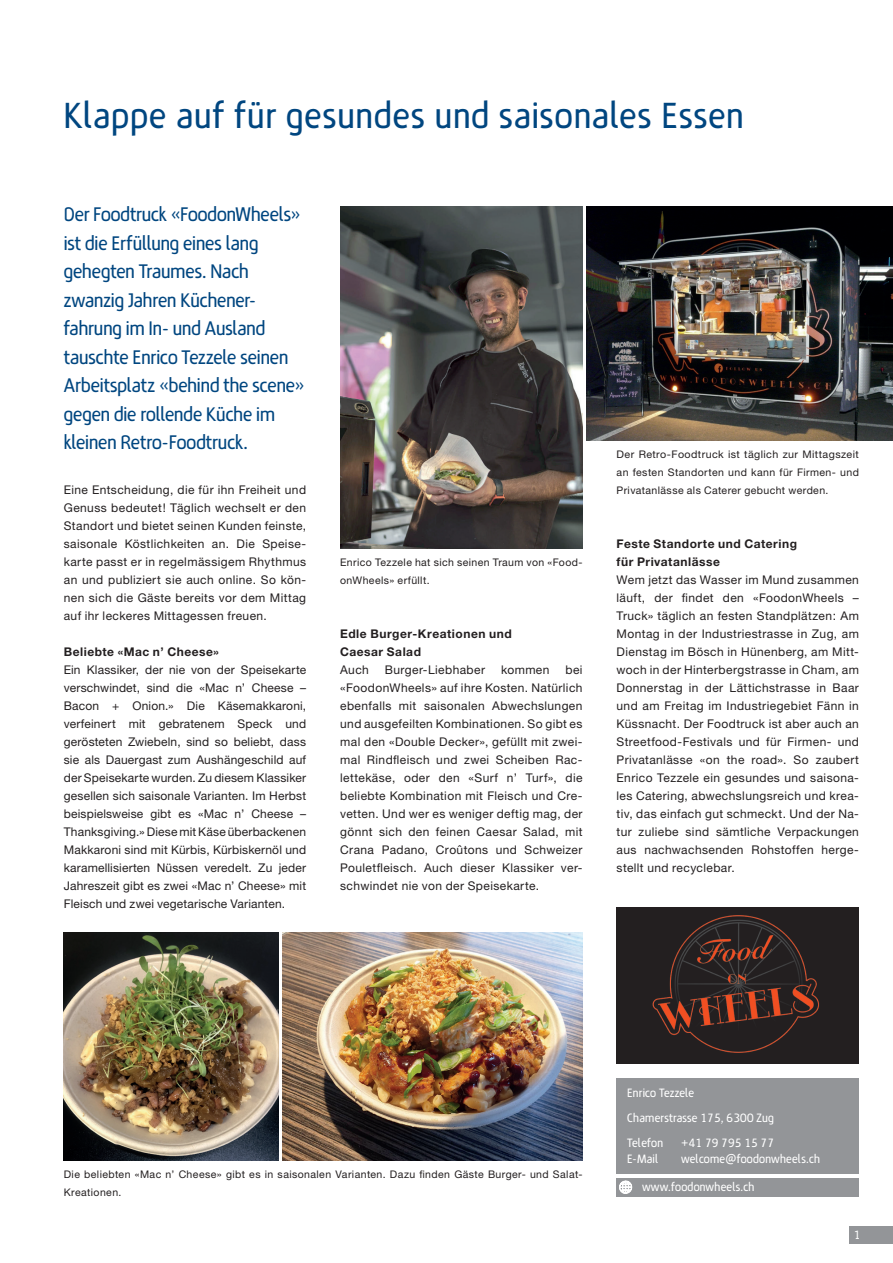
<style>
.page{position:relative;width:893px;height:1263px;background:#fff}
.page>*{position:absolute;margin:0;border:0;box-sizing:border-box;transform-origin:0 0}
.t1{font:36px "Rene Menue";letter-spacing:.03em;color:#004680}
.t2{font:19.5px/28.5px "Rene Menue";letter-spacing:-.005em;color:#004680}
.t3{font:12px/18px "Helvetica Neue";letter-spacing:.035em;color:#231f20;text-align:justify}
.t4{font:12px/25px "Rene Menue";letter-spacing:.02em;color:#fff}
.t5{font:700 12px/18px "Helvetica Neue";letter-spacing:.045em;color:#231f20}
.t6{font:10.5px/18px "Helvetica Neue";letter-spacing:.04em;color:#231f20}
</style>
<div class="page">
<div style="left:849px;top:1226px;width:44px;height:18px;background:#939598"></div>
<div style="left:617px;top:1078px;width:242px;height:96px;background:#939598"></div>
<div style="left:617px;top:1178px;width:242px;height:18px;background:#939598"></div>
<svg style="left:619px;top:1181px;width:13px;height:13px"></svg>
<img style="left:617px;top:908px;width:241px;height:155px">
<img style="left:340px;top:206px;width:243px;height:342px">
<img style="left:587px;top:206px;width:306px;height:234px">
<img style="left:283px;top:932px;width:300px;height:228px">
<img style="left:64px;top:932px;width:215px;height:228px">
<h1 class="t1" style="left:64px;top:91px;width:681px">Klappe auf für gesundes und saisonales Essen</h1>
<p class="t2" style="left:64px;top:201px;width:242px">Der Foodtruck «FoodonWheels» ist die Erfüllung eines lang gehegten Traumes. Nach zwanzig Jahren Küchener&shy;fahrung im In- und Ausland tauschte Enrico Tezzele seinen<br>Arbeitsplatz «behind the scene» gegen die rollende Küche im kleinen Retro-Foodtruck.</p>
<p class="t3" style="left:64px;top:481px;width:244px">Eine Entscheidung, die für ihn Freiheit und Genuss bedeutet! Täglich wechselt er den Standort und bietet seinen Kunden feinste, saisonale Köstlichkeiten an. Die Speise&shy;karte passt er in regelmässigem Rhythmus an und publiziert sie auch online. So kön&shy;nen sich die Gäste bereits vor dem Mittag auf ihr leckeres Mittagessen freuen.</p>
<p class="t5" style="left:64px;top:643px;width:157px">Beliebte «Mac n’ Cheese»</p>
<p class="t3" style="left:64px;top:661px;width:244px">Ein Klassiker, der nie von der Speisekarte verschwindet, sind die «Mac n’ Cheese – Bacon + Onion.» Die Käsemakkaroni, verfeinert mit gebratenem Speck und gerösteten Zwiebeln, sind so beliebt, dass sie als Dauergast zum Aushängeschild auf der Speisekarte wurden. Zu diesem Klassiker gesellen sich saisonale Varianten. Im Herbst beispielsweise gibt es «Mac n’ Cheese – Thanksgiving.» Diese mit Käse überbackenen Makkaroni sind mit Kürbis, Kürbiskernöl und karamellisierten Nüssen veredelt. Zu jeder Jahreszeit gibt es zwei «Mac n’ Cheese» mit Fleisch und zwei vegetarische Varianten.</p>
<p class="t6" style="left:340px;top:553px;width:243px">Enrico Tezzele hat sich seinen Traum von «Food&shy;onWheels» erfüllt.</p>
<p class="t5" style="left:340px;top:625px;width:173px">Edle Burger-Kreationen und<br>Caesar Salad</p>
<p class="t3" style="left:340px;top:661px;width:30px">Auch</p>
<p class="t3" style="left:385px;top:661px;width:102px">Burger-Liebhaber</p>
<p class="t3" style="left:501px;top:661px;width:50px">kommen</p>
<p class="t3" style="left:340px;top:661px;width:244px;text-indent:225px">bei «FoodonWheels» auf ihre Kosten. Natürlich ebenfalls mit saisonalen Abwechslungen und ausgefeilten Kombinationen. So gibt es mal den «Double Decker», gefüllt mit zwei&shy;mal Rindfleisch und zwei Scheiben Rac&shy;lettekäse, oder den «Surf n’ Turf», die beliebte Kombination mit Fleisch und Cre&shy;vetten. Und wer es weniger deftig mag, der gönnt sich den feinen Caesar Salad, mit Crana Padano, Croûtons und Schweizer Pouletfleisch. Auch dieser Klassiker ver&shy;schwindet nie von der Speisekarte.</p>
<p class="t6" style="left:617px;top:445px;width:244px;text-align:justify">Der Retro-Foodtruck ist täglich zur Mittagszeit an festen Standorten und kann für Firmen- und Privatanlässe als Caterer gebucht werden.</p>
<p class="t5" style="left:617px;top:535px;width:182px">Feste Standorte und Catering für Privatanlässe</p>
<p class="t3" style="left:617px;top:571px;width:244px">Wem jetzt das Wasser im Mund zusammen läuft, der findet den «FoodonWheels – Truck» täglich an festen Standplätzen: Am Montag in der Industriestrasse in Zug, am Dienstag im Bösch in Hünenberg, am Mitt&shy;woch in der Hinterbergstrasse in Cham, am Donnerstag in der Lättichstrasse in Baar und am Freitag im Industriegebiet Fänn in Küssnacht. Der Foodtruck ist aber auch an Streetfood-Festivals und für Firmen- und Privatanlässe «on the road». So zaubert Enrico Tezzele ein gesundes und saisona&shy;les Catering, abwechslungsreich und krea&shy;tiv, das einfach gut schmeckt. Und der Na&shy;tur zuliebe sind sämtliche Verpackungen aus nachwachsenden Rohstoffen herge&shy;stellt und recyclebar.</p>
<p class="t6" style="left:64px;top:1165px;width:520px">Die beliebten «Mac n’ Cheese» gibt es in saisonalen Varianten. Dazu finden Gäste Burger- und Salat-<br>Kreationen.</p>
<p class="t4" style="left:627px;top:1080px;width:148px">Enrico Tezzele<br>Chamerstrasse 175, 6300 Zug<br>Telefon</p>
<p class="t4" style="left:681px;top:1130px;width:94px">+41 79 795 15 77</p>
<p class="t4" style="left:627px;top:1147px;width:33px">E-Mail</p>
<p class="t4" style="left:681px;top:1147px;width:140px">welcome@foodonwheels.ch</p>
<p class="t4" style="left:642px;top:1175px;width:114px">www.foodonwheels.ch</p>
<p class="t4" style="left:854px;top:1223px;width:8px">1</p>
</div>
